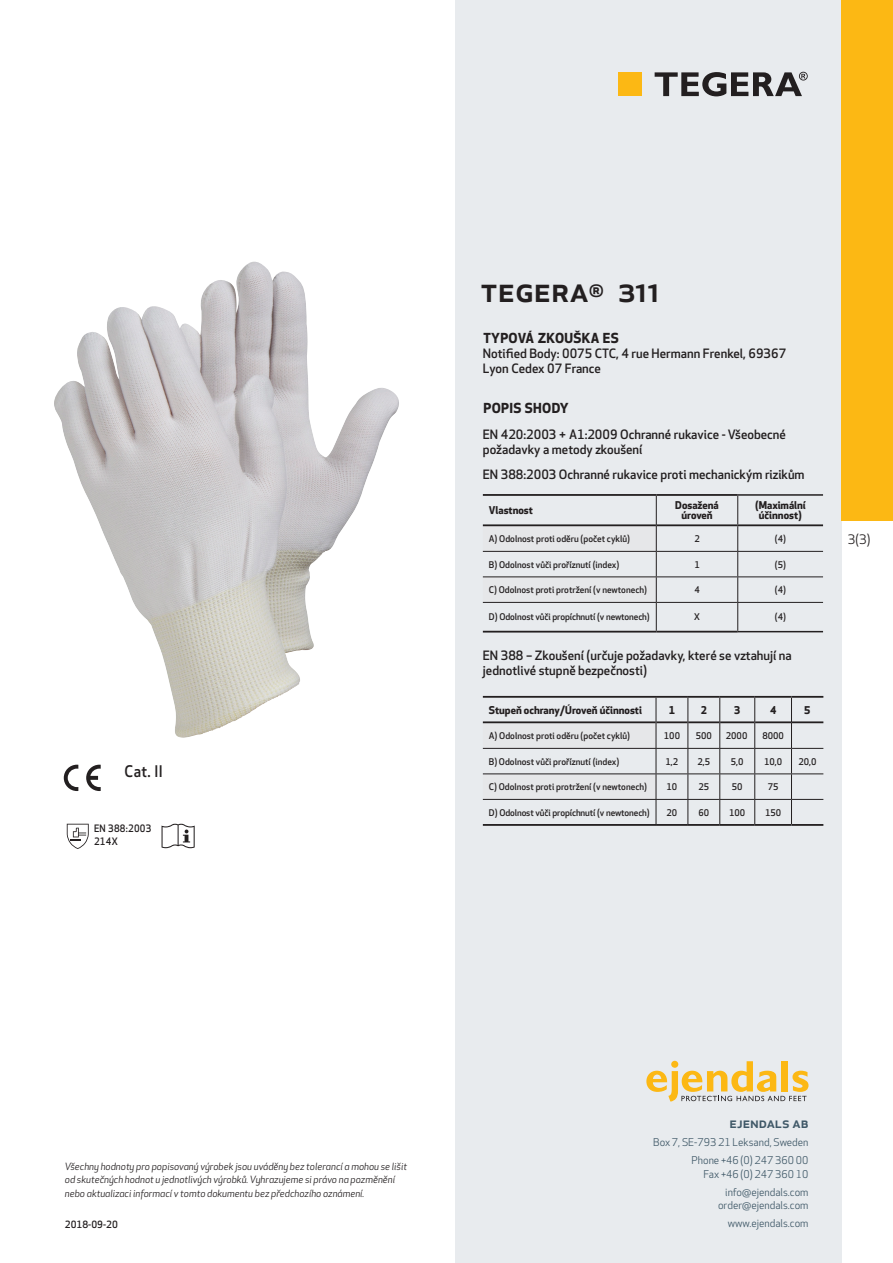
<style>
.page{position:relative;width:893px;height:1263px;background:#fff}
.page>*{position:absolute;margin:0;border:0;box-sizing:border-box;transform-origin:0 0}
.prodname{font:500 34.5px "Apex New";color:#231f20}
.Artikel{font:500 15.6px "Apex New";color:#231f20;scale:.95 1}
.t1{font:500 15px "Apex New";color:#405968}
.Compliance_body{font:700 13.5px "Apex New";letter-spacing:.025em;color:#231f20}
.t2{font:12.75px "Apex New";color:#231f20}
.Compliance_body-2{font:500 12.6px/15px "Apex New";color:#231f20}
.Artikel-2{font:500 12.6px/15.1px "Apex New";color:#231f20}
.t3{font:10.5px/18px "Apex New";color:#405968;text-align:right}
.Artikel-3{font:700 10.5px/10.5px "Apex New";color:#231f20;text-align:center}
.Artikel-4{font:500 10.05px/13.2px "Apex New";letter-spacing:.025em;color:#231f20;scale:.95 1}
.t4{font:italic 9.75px/13.5px "Apex New";color:#231f20}
.t5{font:500 9.75px "Apex New";color:#231f20}
.Artikel-5{font:500 9px "Apex New";color:#231f20}
</style>
<div class="page">
<div style="left:455px;top:0;width:387px;height:1263px;background:#e8ebee"></div>
<svg style="left:646px;top:1061px;width:162px;height:40px"></svg>
<hr style="left:738px;top:602px;width:85px;height:1px;background:#231f20">
<hr style="left:738px;top:494px;width:85px;height:2px;background:#231f20">
<hr style="left:738px;top:631px;width:85px;height:1px;background:#231f20">
<hr style="left:483px;top:494px;width:173px;height:2px;background:#231f20">
<hr style="left:657px;top:524px;width:81px;height:2px;background:#231f20">
<hr style="left:738px;top:524px;width:85px;height:2px;background:#231f20">
<hr style="left:483px;top:631px;width:173px;height:1px;background:#231f20">
<hr style="left:656px;top:551px;width:82px;height:1px;background:#231f20">
<hr style="left:738px;top:551px;width:85px;height:1px;background:#231f20">
<hr style="left:656px;top:576px;width:82px;height:1px;background:#231f20">
<hr style="left:738px;top:576px;width:85px;height:1px;background:#231f20">
<hr style="left:656px;top:602px;width:82px;height:1px;background:#231f20">
<hr style="left:656px;top:494px;width:82px;height:2px;background:#231f20">
<hr style="left:656px;top:631px;width:82px;height:1px;background:#231f20">
<svg style="left:483px;top:496px;width:174px;height:135px"></svg>
<svg style="left:737px;top:496px;width:1px;height:135px"></svg>
<hr style="left:483px;top:696px;width:173px;height:2px;background:#231f20">
<hr style="left:656px;top:721px;width:31px;height:2px;background:#231f20">
<hr style="left:688px;top:721px;width:31px;height:2px;background:#231f20">
<hr style="left:720px;top:721px;width:34px;height:2px;background:#231f20">
<hr style="left:755px;top:721px;width:36px;height:2px;background:#231f20">
<hr style="left:792px;top:721px;width:31px;height:2px;background:#231f20">
<hr style="left:483px;top:824px;width:173px;height:2px;background:#231f20">
<hr style="left:656px;top:748px;width:32px;height:1px;background:#231f20">
<hr style="left:688px;top:748px;width:32px;height:1px;background:#231f20">
<hr style="left:720px;top:748px;width:35px;height:1px;background:#231f20">
<hr style="left:755px;top:748px;width:36px;height:1px;background:#231f20">
<hr style="left:791px;top:748px;width:32px;height:1px;background:#231f20">
<hr style="left:656px;top:773px;width:32px;height:1px;background:#231f20">
<hr style="left:688px;top:773px;width:32px;height:1px;background:#231f20">
<hr style="left:720px;top:773px;width:35px;height:1px;background:#231f20">
<hr style="left:755px;top:773px;width:36px;height:1px;background:#231f20">
<hr style="left:791px;top:773px;width:32px;height:1px;background:#231f20">
<hr style="left:656px;top:799px;width:32px;height:1px;background:#231f20">
<hr style="left:688px;top:799px;width:32px;height:1px;background:#231f20">
<hr style="left:720px;top:799px;width:35px;height:1px;background:#231f20">
<hr style="left:755px;top:799px;width:36px;height:1px;background:#231f20">
<hr style="left:791px;top:799px;width:32px;height:1px;background:#231f20">
<hr style="left:656px;top:696px;width:32px;height:2px;background:#231f20">
<hr style="left:656px;top:824px;width:32px;height:2px;background:#231f20">
<svg style="left:483px;top:698px;width:174px;height:126px"></svg>
<hr style="left:688px;top:696px;width:32px;height:2px;background:#231f20">
<hr style="left:688px;top:824px;width:32px;height:2px;background:#231f20">
<svg style="left:687px;top:698px;width:1px;height:126px"></svg>
<hr style="left:720px;top:696px;width:35px;height:2px;background:#231f20">
<hr style="left:720px;top:824px;width:35px;height:2px;background:#231f20">
<svg style="left:719px;top:698px;width:1px;height:126px"></svg>
<hr style="left:755px;top:696px;width:36px;height:2px;background:#231f20">
<hr style="left:755px;top:824px;width:36px;height:2px;background:#231f20">
<svg style="left:754px;top:698px;width:1px;height:126px"></svg>
<hr style="left:791px;top:696px;width:32px;height:2px;background:#231f20">
<hr style="left:791px;top:824px;width:32px;height:2px;background:#231f20">
<svg style="left:791px;top:698px;width:1px;height:126px"></svg>
<svg style="left:86px;top:765px;width:15px;height:26px"></svg>
<svg style="left:64px;top:765px;width:14px;height:26px"></svg>
<svg style="left:67px;top:824px;width:22px;height:25px"></svg>
<svg style="left:162px;top:824px;width:33px;height:24px"></svg>
<div style="left:618px;top:72px;width:24px;height:24px;background:#fcb814"></div>
<svg style="left:655px;top:72px;width:153px;height:24px"></svg>
<div style="left:842px;top:0;width:51px;height:520px;background:#fcb814"></div>
<img style="left:54px;top:266px;width:282px;height:472px">
<p class="Artikel" style="left:125px;top:761px;width:42px">Cat. II</p>
<p class="Artikel-4" style="left:94px;top:821px;width:62px">EN 388:2003<br>214X</p>
<p class="prodname" style="left:480px;top:266px;width:181px">TEGERA<sup>®</sup> 311</p>
<p class="Compliance_body" style="left:483px;top:328px;width:137px">TYPOVÁ ZKOUŠKA ES</p>
<p class="Compliance_body-2" style="left:483px;top:345px;width:305px">Notified Body: 0075 CTC, 4 rue Hermann Frenkel, 69367<br>Lyon Cedex 07 France</p>
<p class="Compliance_body" style="left:483px;top:398px;width:87px">POPIS SHODY</p>
<p class="Compliance_body-2" style="left:483px;top:426px;width:305px">EN 420:2003 + A1:2009 Ochranné rukavice - Všeobecné požadavky a metody zkoušení</p>
<p class="Compliance_body-2" style="left:483px;top:467px;width:323px">EN 388:2003 Ochranné rukavice proti mechanickým rizikům</p>
<p class="Artikel-3" style="left:489px;top:504px;width:46px">Vlastnost</p>
<p class="Artikel-3" style="left:675px;top:499px;width:45px">Dosažená úroveň</p>
<p class="Artikel-3" style="left:755px;top:499px;width:52px">(Maximální účinnost)</p>
<p class="Artikel-5" style="left:489px;top:533px;width:143px">A) Odolnost proti oděru (počet cyklů)</p>
<p class="Artikel-5" style="left:694px;top:533px;width:7px">2</p>
<p class="Artikel-5" style="left:775px;top:533px;width:13px">(4)</p>
<p class="Artikel-5" style="left:489px;top:558px;width:132px">B) Odolnost vůči proříznutí (index)</p>
<p class="Artikel-5" style="left:694px;top:558px;width:7px">1</p>
<p class="Artikel-5" style="left:775px;top:558px;width:13px">(5)</p>
<p class="Artikel-5" style="left:489px;top:584px;width:160px">C) Odolnost proti protržení (v newtonech)</p>
<p class="Artikel-5" style="left:694px;top:584px;width:7px">4</p>
<p class="Artikel-5" style="left:775px;top:584px;width:13px">(4)</p>
<p class="Artikel-5" style="left:489px;top:611px;width:162px">D) Odolnost vůči propíchnutí (v newtonech)</p>
<p class="Artikel-5" style="left:694px;top:611px;width:7px">X</p>
<p class="Artikel-5" style="left:775px;top:611px;width:13px">(4)</p>
<p class="Artikel-2" style="left:483px;top:647px;width:310px">EN 388 – Zkoušení (určuje požadavky, které se vztahují na jednotlivé stupně bezpečnosti)</p>
<p class="Artikel-3" style="left:489px;top:704px;width:155px">Stupeň ochrany/Úroveň účinnosti</p>
<p class="Artikel-3" style="left:669px;top:704px;width:8px">1</p>
<p class="Artikel-3" style="left:701px;top:704px;width:8px">2</p>
<p class="Artikel-3" style="left:734px;top:704px;width:8px">3</p>
<p class="Artikel-3" style="left:770px;top:704px;width:8px">4</p>
<p class="Artikel-3" style="left:804px;top:704px;width:8px">5</p>
<p class="Artikel-5" style="left:489px;top:730px;width:143px">A) Odolnost proti oděru (počet cyklů)</p>
<p class="Artikel-5" style="left:664px;top:730px;width:18px">100</p>
<p class="Artikel-5" style="left:696px;top:730px;width:18px">500</p>
<p class="Artikel-5" style="left:726px;top:730px;width:23px">2000</p>
<p class="Artikel-5" style="left:762px;top:730px;width:23px">8000</p>
<p class="Artikel-5" style="left:489px;top:755px;width:132px">B) Odolnost vůči proříznutí (index)</p>
<p class="Artikel-5" style="left:666px;top:755px;width:14px">1,2</p>
<p class="Artikel-5" style="left:697px;top:755px;width:14px">2,5</p>
<p class="Artikel-5" style="left:731px;top:755px;width:14px">5,0</p>
<p class="Artikel-5" style="left:764px;top:755px;width:20px">10,0</p>
<p class="Artikel-5" style="left:798px;top:755px;width:20px">20,0</p>
<p class="Artikel-5" style="left:489px;top:781px;width:160px">C) Odolnost proti protržení (v newtonech)</p>
<p class="Artikel-5" style="left:667px;top:781px;width:12px">10</p>
<p class="Artikel-5" style="left:698px;top:781px;width:12px">25</p>
<p class="Artikel-5" style="left:732px;top:781px;width:12px">50</p>
<p class="Artikel-5" style="left:768px;top:781px;width:12px">75</p>
<p class="Artikel-5" style="left:489px;top:806px;width:162px">D) Odolnost vůči propíchnutí (v newtonech)</p>
<p class="Artikel-5" style="left:667px;top:806px;width:12px">20</p>
<p class="Artikel-5" style="left:698px;top:806px;width:12px">60</p>
<p class="Artikel-5" style="left:729px;top:806px;width:18px">100</p>
<p class="Artikel-5" style="left:765px;top:806px;width:18px">150</p>
<h3 class="t2" style="left:848px;top:531px;width:24px">3(3)</h3>
<p class="t4" style="left:65px;top:1159px;width:344px">Všechny hodnoty pro popisovaný výrobek jsou uváděny bez tolerancí a mohou se lišit od skutečných hodnot u jednotlivých výrobků. Vyhrazujeme si právo na pozměnění nebo aktualizaci informací v tomto dokumentu bez předchozího oznámení.</p>
<p class="t5" style="left:65px;top:1218px;width:54px">2018-09-20</p>
<h3 class="t1" style="left:729px;top:1113px;width:80px">ejendals ab</h3>
<p class="t3" style="left:653px;top:1133px;width:157px">Box 7, SE-793 21 Leksand, Sweden<br>Phone +46 (0) 247 360 00</p>
<p class="t3" style="left:703px;top:1165px;width:107px">Fax +46 (0) 247 360 10 info@ejendals.com</p>
<p class="t3" style="left:718px;top:1196px;width:92px">order@ejendals.com</p>
<p class="t3" style="left:728px;top:1215px;width:82px">www.ejendals.com</p>
</div>
